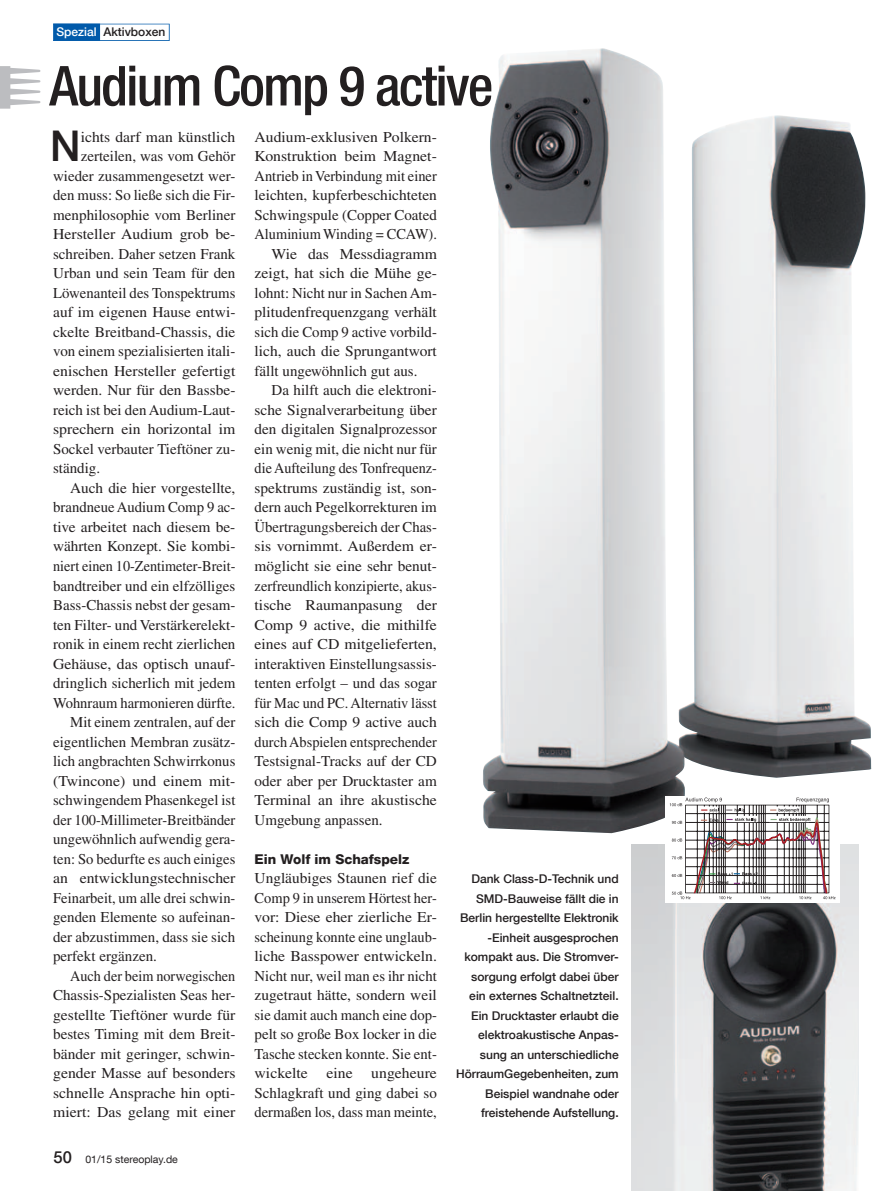
<style>
.page{position:relative;width:893px;height:1191px;background:#fff}
.page>*{position:absolute;margin:0;border:0;box-sizing:border-box;transform-origin:0 0}
._001a_Headline_Aktiv{font:500 condensed 55.05px "Helvetica Neue LT Com";letter-spacing:-.03em;color:#231f20}
._005_Body_Initial{font:500 42.3px "Helvetica Neue LT Com";color:#231f20}
.t1{font:500 16.5px "Helvetica Neue LT Com";color:#231f20}
._006_Body_4mm{font:15px/19.5px "Times LT Std";color:#231f20;text-align:justify}
._005_Body_Initial-2{font:15px "Times LT Std";color:#231f20}
._007a_Body_0mm{font:15px/19.5px "Times LT Std";color:#231f20;text-align:justify}
._006_Body_4mm-2{font:15px/19.5px "Times LT Std";color:#231f20;text-align:justify;scale:.95 1}
._006_Body_4mm-3{font:15px/19.5px "Times LT Std";color:#231f20;text-align:justify;scale:1.05 1}
._006_Body_4mm-4{font:15px/19.5px "Times LT Std";color:#231f20;text-align:justify;scale:1.04 1}
._005_Body_Initial-3{font:15px "Times LT Std";color:#231f20;scale:1.05 1}
._005_Body_Initial-4{font:15px "Times LT Std";color:#231f20;scale:1.04 1}
._007_Zwiti{font:800 13.5px "Helvetica Neue LT Com";color:#231f20}
._010_Bu{font:500 12px/19.5px "Helvetica Neue LT Com";color:#231f20;text-align:right}
.xxx_-_Rubrikenzeile{font:500 12px "Helvetica Neue LT Com";color:#231f20}
.xxx_-Pagina{font:10.5px "Helvetica Neue LT Com";color:#231f20}
.s1{color:#fff}
</style>
<div class="page">
<img style="left:483px;top:48px;width:389px;height:785px">
<img style="left:631px;top:844px;width:228px;height:347px">
<svg style="left:100px;top:24px;width:70px;height:17px"></svg>
<div style="left:53px;top:24px;width:116px;height:16px;background:#fff"></div>
<div style="left:53px;top:24px;width:47px;height:17px;background:#015aaa"></div>
<div style="left:665px;top:795px;width:175px;height:107px;background:#fff"></div>
<svg style="left:670px;top:797px;width:165px;height:102px"></svg>
<svg style="left:0;top:66px;width:40px;height:43px"></svg>
<p class="xxx_-_Rubrikenzeile" style="left:56px;top:25px;width:110px"><span class="s1">Spezial</span> Aktivboxen</p>
<p class="_001a_Headline_Aktiv" style="left:50px;top:53px;width:445px">Audium Comp 9 active</p>
<p class="_005_Body_Initial" style="left:50px;top:121px;width:32px">N</p>
<p class="_005_Body_Initial-4" style="left:81px;top:128px;width:150px">ichts darf man künstlich</p>
<p class="_006_Body_4mm-4" style="left:255px;top:127px;width:177px">Audium-exklusiven Polkern-Konstruktion beim Magnet-Antrieb in Verbindung mit einer leichten, kupferbeschichteten Schwingspule (Copper Coated Aluminium Winding = CCAW).</p>
<p class="_006_Body_4mm-3" style="left:255px;top:244px;width:175px;text-indent:17px">Wie das Messdiagramm zeigt, hat sich die Mühe ge&shy;lohnt: Nicht nur in Sachen Am&shy;plitudenfrequenzgang verhält sich die Comp 9 active vorbild&shy;lich, auch die Sprungantwort fällt ungewöhnlich gut aus.</p>
<p class="_006_Body_4mm" style="left:255px;top:380px;width:184px;text-indent:17px">Da hilft auch die elektroni&shy;sche Signalverarbeitung über den digitalen Signalprozessor ein wenig mit, die nicht nur für die Aufteilung des Tonfrequenz&shy;spektrums zuständig ist, son&shy;dern auch Pegelkorrekturen im Übertragungsbereich der Chas&shy;sis vornimmt. Außerdem er&shy;möglicht sie eine sehr benut&shy;zerfreundlich konzipierte, akus&shy;tische Raumanpasung der Comp 9 active, die mithilfe eines auf CD mitgelieferten, interaktiven Einstellungsassis&shy;tenten erfolgt – und das sogar für Mac und PC. Alternativ lässt sich die Comp 9 active auch durch Abspielen entsprechender Testsignal-Tracks auf der CD oder aber per Drucktaster am Terminal an ihre akustische Umgebung anpassen.</p>
<p class="_007_Zwiti" style="left:255px;top:850px;width:156px">Ein Wolf im Schafspelz</p>
<p class="_007a_Body_0mm" style="left:255px;top:868px;width:184px">Ungläubiges Staunen rief die Comp 9 in unserem Hörtest her&shy;vor: Diese eher zierliche Er&shy;scheinung konnte eine unglaub&shy;liche Basspower entwickeln.<br>Nicht nur, weil man es ihr nicht zugetraut hätte, sondern weil sie damit auch manch eine dop&shy;pelt so große Box locker in die Tasche stecken konnte. Sie ent&shy;wickelte eine ungeheure Schlagkraft und ging dabei so dermaßen los, dass man meinte,</p>
<p class="_010_Bu" style="left:456px;top:869px;width:164px">Dank Class-D-Technik und<br>SMD-Bauweise fällt die in<br>Berlin hergestellte Elektronik -Einheit ausgesprochen kompakt aus. Die Stromver&shy;sorgung erfolgt dabei über ein externes Schaltnetzteil.<br>Ein Drucktaster erlaubt die elektroakustische Anpas&shy;sung an unterschiedliche<br>HörraumGegebenheiten, zum<br>Beispiel wandnahe oder freistehende Aufstellung.</p>
<p class="_005_Body_Initial-2" style="left:81px;top:148px;width:156px">zerteilen, was vom Gehör</p>
<p class="_005_Body_Initial-2" style="left:53px;top:167px;width:184px">wieder zusammengesetzt wer-</p>
<p class="_005_Body_Initial-2" style="left:53px;top:187px;width:184px">den muss: So ließe sich die Fir-</p>
<p class="_005_Body_Initial-2" style="left:53px;top:206px;width:184px">menphilosophie vom Berliner</p>
<p class="_005_Body_Initial-3" style="left:53px;top:226px;width:175px">Hersteller Audium grob be-</p>
<p class="_005_Body_Initial-2" style="left:53px;top:245px;width:184px">schreiben. Daher setzen Frank</p>
<p class="_005_Body_Initial-2" style="left:53px;top:265px;width:184px">Urban und sein Team für den</p>
<p class="_005_Body_Initial-2" style="left:53px;top:284px;width:184px">Löwenanteil des Tonspektrums</p>
<p class="_005_Body_Initial-2" style="left:53px;top:304px;width:184px">auf im eigenen Hause entwi-</p>
<p class="_005_Body_Initial-2" style="left:53px;top:323px;width:184px">ckelte Breitband-Chassis, die</p>
<p class="_005_Body_Initial-2" style="left:53px;top:343px;width:184px">von einem spezialisierten itali-</p>
<p class="_005_Body_Initial-3" style="left:53px;top:362px;width:175px">enischen Hersteller gefertigt</p>
<p class="_005_Body_Initial-2" style="left:53px;top:382px;width:184px">werden. Nur für den Bassbe-</p>
<p class="_005_Body_Initial-2" style="left:53px;top:401px;width:184px">reich ist bei den Audium-Laut-</p>
<p class="_005_Body_Initial-3" style="left:53px;top:421px;width:175px">sprechern ein horizontal im</p>
<p class="_005_Body_Initial-2" style="left:53px;top:440px;width:184px">Sockel verbauter Tieftöner zu-</p>
<p class="_005_Body_Initial-2" style="left:53px;top:460px;width:49px">ständig.</p>
<p class="_006_Body_4mm" style="left:53px;top:478px;width:184px;text-indent:17px">Auch die hier vorgestellte, brandneue Audium Comp 9 ac&shy;tive arbeitet nach diesem be&shy;währten Konzept. Sie kombi&shy;niert einen 10-Zentimeter-Breit&shy;bandtreiber und ein elfzölliges Bass-Chassis nebst der gesam&shy;ten Filter- und Verstärkerelekt&shy;ronik in einem recht zierlichen Gehäuse, das optisch unauf&shy;dringlich sicherlich mit jedem Wohnraum harmonieren dürfte.</p>
<p class="_006_Body_4mm" style="left:53px;top:712px;width:184px;text-indent:17px">Mit einem zentralen, auf der eigentlichen Membran zusätz&shy;lich angbrachten Schwirrkonus (Twincone) und einem mit&shy;schwingendem Phasenkegel ist der 100-Millimeter-Breitbänder ungewöhnlich aufwendig gera&shy;ten: So bedurfte es auch einiges an entwicklungstechnischer Feinarbeit, um alle drei schwin&shy;genden Elemente so aufeinan&shy;der abzustimmen, dass sie sich perfekt ergänzen.</p>
<p class="_006_Body_4mm-2" style="left:53px;top:965px;width:193px;text-indent:17px">Auch der beim norwegischen Chassis-Spezialisten Seas her&shy;gestellte Tieftöner wurde für bestes Timing mit dem Breit&shy;bänder mit geringer, schwin&shy;gender Masse auf besonders schnelle Ansprache hin opti&shy;miert: Das gelang mit einer</p>
<p class="t1" style="left:54px;top:1147px;width:20px">50</p>
<p class="xxx_-Pagina" style="left:85px;top:1152px;width:94px">01/15 stereoplay.de</p>
</div>
